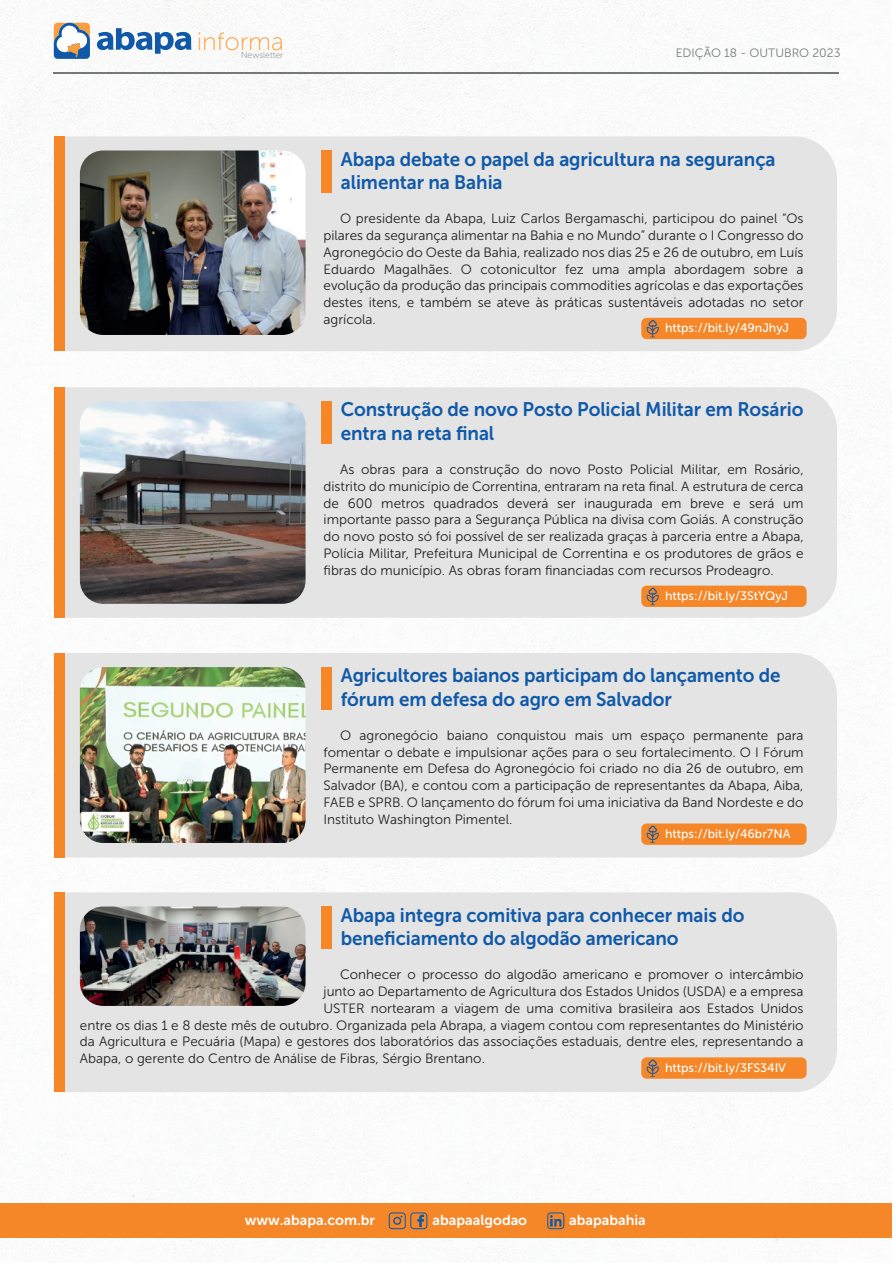
<style>
.page{position:relative;width:893px;height:1263px;background:#fff}
.page>*{position:absolute;margin:0;border:0;box-sizing:border-box;transform-origin:0 0}
.t1{font:25.05px "Museo Sans 100";color:#f99f3f}
.t2{font:19.5px/23.5px "Museo Sans 700";letter-spacing:-.005em;color:#1059a9;scale:.96 1}
.t3{font:14.25px "Museo Sans 700";color:#fff}
.t4{font:13.5px/16.8px "Museo Sans 300";color:#231f20;text-align:justify}
.t5{font:12.3px "Museo Sans 500";color:#fff}
.t6{font:12.15px "Museo Sans 300";color:#75797b}
.t7{font:8.7px "Museo Sans 100";color:#75797b}
</style>
<div class="page">
<img style="left:0;top:0;width:892px;height:1263px">
<hr style="left:53px;top:72px;width:786px;height:2px;background:#75797b">
<svg style="left:97px;top:28px;width:94px;height:26px"></svg>
<svg style="left:54px;top:23px;width:36px;height:36px"></svg>
<div style="left:0;top:1204px;width:892px;height:34px;background:#f58729"></div>
<svg style="left:389px;top:1212px;width:38px;height:17px"></svg>
<svg style="left:547px;top:1212px;width:17px;height:17px"></svg>
<div style="left:65px;top:387px;width:772px;height:231px;background:#e3e4e3"></div>
<div style="left:641px;top:586px;width:166px;height:21px;background:#f58728;border-radius:5px"></div>
<svg style="left:647px;top:588px;width:12px;height:17px"></svg>
<div style="left:54px;top:387px;width:11px;height:231px;background:#f58728"></div>
<div style="left:321px;top:401px;width:11px;height:43px;background:#f58728"></div>
<img style="left:80px;top:401px;width:226px;height:203px">
<div style="left:65px;top:653px;width:772px;height:204px;background:#e3e4e3"></div>
<div style="left:641px;top:823px;width:166px;height:22px;background:#f58728;border-radius:5px"></div>
<svg style="left:647px;top:826px;width:12px;height:17px"></svg>
<div style="left:54px;top:653px;width:11px;height:205px;background:#f58728"></div>
<div style="left:321px;top:667px;width:11px;height:43px;background:#f58728"></div>
<img style="left:80px;top:667px;width:226px;height:176px">
<div style="left:65px;top:892px;width:772px;height:200px;background:#e3e4e3"></div>
<div style="left:641px;top:1057px;width:166px;height:22px;background:#f58728;border-radius:5px"></div>
<svg style="left:647px;top:1059px;width:12px;height:18px"></svg>
<div style="left:54px;top:892px;width:11px;height:200px;background:#f58728"></div>
<div style="left:321px;top:906px;width:11px;height:43px;background:#f58728"></div>
<img style="left:80px;top:906px;width:226px;height:100px">
<div style="left:65px;top:136px;width:772px;height:215px;background:#e3e4e3"></div>
<div style="left:641px;top:318px;width:166px;height:21px;background:#f58728;border-radius:5px"></div>
<svg style="left:647px;top:320px;width:12px;height:17px"></svg>
<div style="left:54px;top:136px;width:11px;height:215px;background:#f58728"></div>
<div style="left:321px;top:150px;width:11px;height:43px;background:#f58728"></div>
<img style="left:80px;top:150px;width:226px;height:185px">
<h1 class="t1" style="left:197px;top:28px;width:89px">informa</h1>
<p class="t7" style="left:241px;top:51px;width:44px">Newsletter</p>
<p class="t6" style="left:676px;top:47px;width:166px">EDIÇÃO 18 - OUTUBRO 2023</p>
<h2 class="t2" style="left:341px;top:147px;width:454px">Abapa debate o papel da agricultura na segurança alimentar na Bahia</h2>
<p class="t4" style="left:324px;top:210px;width:482px;text-indent:16px">O presidente da Abapa, Luiz Carlos Bergamaschi, participou do painel “Os pilares da segurança alimentar na Bahia e no Mundo” durante o I Congresso do Agronegócio do Oeste da Bahia, realizado nos dias 25 e 26 de outubro, em Luís Eduardo Magalhães. O cotonicultor fez uma ampla abordagem sobre a evolução da produção das principais commodities agrícolas e das exportações destes itens, e também se ateve às práticas sustentáveis adotadas no setor agrícola.</p>
<p class="t5" style="left:665px;top:321px;width:126px">https://bit.ly/49nJhyJ</p>
<h2 class="t2" style="left:341px;top:398px;width:483px">Construção de novo Posto Policial Militar em Rosário entra na reta final</h2>
<p class="t4" style="left:324px;top:461px;width:482px;text-indent:16px">As obras para a construção do novo Posto Policial Militar, em Rosário, distrito do município de Correntina, entraram na reta final. A estrutura de cerca de 600 metros quadrados deverá ser inaugurada em breve e será um importante passo para a Segurança Pública na divisa com Goiás. A construção do novo posto só foi possível de ser realizada graças à parceria entre a Abapa, Polícia Militar, Prefeitura Municipal de Correntina e os produtores de grãos e fibras do município. As obras foram financiadas com recursos Prodeagro.</p>
<p class="t5" style="left:665px;top:589px;width:125px">https://bit.ly/3StYQyJ</p>
<h2 class="t2" style="left:341px;top:664px;width:460px">Agricultores baianos participam do lançamento de fórum em defesa do agro em Salvador</h2>
<p class="t4" style="left:324px;top:727px;width:482px;text-indent:16px">O agronegócio baiano conquistou mais um espaço permanente para fomentar o debate e impulsionar ações para o seu fortalecimento. O I Fórum Permanente em Defesa do Agronegócio foi criado no dia 26 de outubro, em Salvador (BA), e contou com a participação de representantes da Abapa, Aiba, FAEB e SPRB. O lançamento do fórum foi uma iniciativa da Band Nordeste e do Instituto Washington Pimentel.</p>
<p class="t5" style="left:665px;top:827px;width:127px">https://bit.ly/46br7NA</p>
<h2 class="t2" style="left:341px;top:903px;width:422px">Abapa integra comitiva para conhecer mais do beneficiamento do algodão americano</h2>
<p class="t4" style="left:340px;top:966px;width:465px">Conhecer o processo do algodão americano e promover o intercâmbio</p>
<p class="t4" style="left:324px;top:983px;width:481px">junto ao Departamento de Agricultura dos Estados Unidos (USDA) e a empresa</p>
<p class="t4" style="left:324px;top:1000px;width:481px">USTER nortearam a viagem de uma comitiva brasileira aos Estados Unidos</p>
<p class="t4" style="left:80px;top:1016px;width:725px">entre os dias 1 e 8 deste mês de outubro. Organizada pela Abrapa, a viagem contou com representantes do Ministério</p>
<p class="t4" style="left:80px;top:1033px;width:725px">da Agricultura e Pecuária (Mapa) e gestores dos laboratórios das associações estaduais, dentre eles, representando a</p>
<p class="t4" style="left:80px;top:1050px;width:407px">Abapa, o gerente do Centro de Análise de Fibras, Sérgio Brentano.</p>
<p class="t5" style="left:665px;top:1061px;width:122px">https://bit.ly/3FS34IV</p>
<p class="t3" style="left:245px;top:1212px;width:132px">www.abapa.com.br</p>
<p class="t3" style="left:433px;top:1212px;width:96px">abapaalgodao</p>
<p class="t3" style="left:569px;top:1212px;width:78px">abapabahia</p>
</div>
